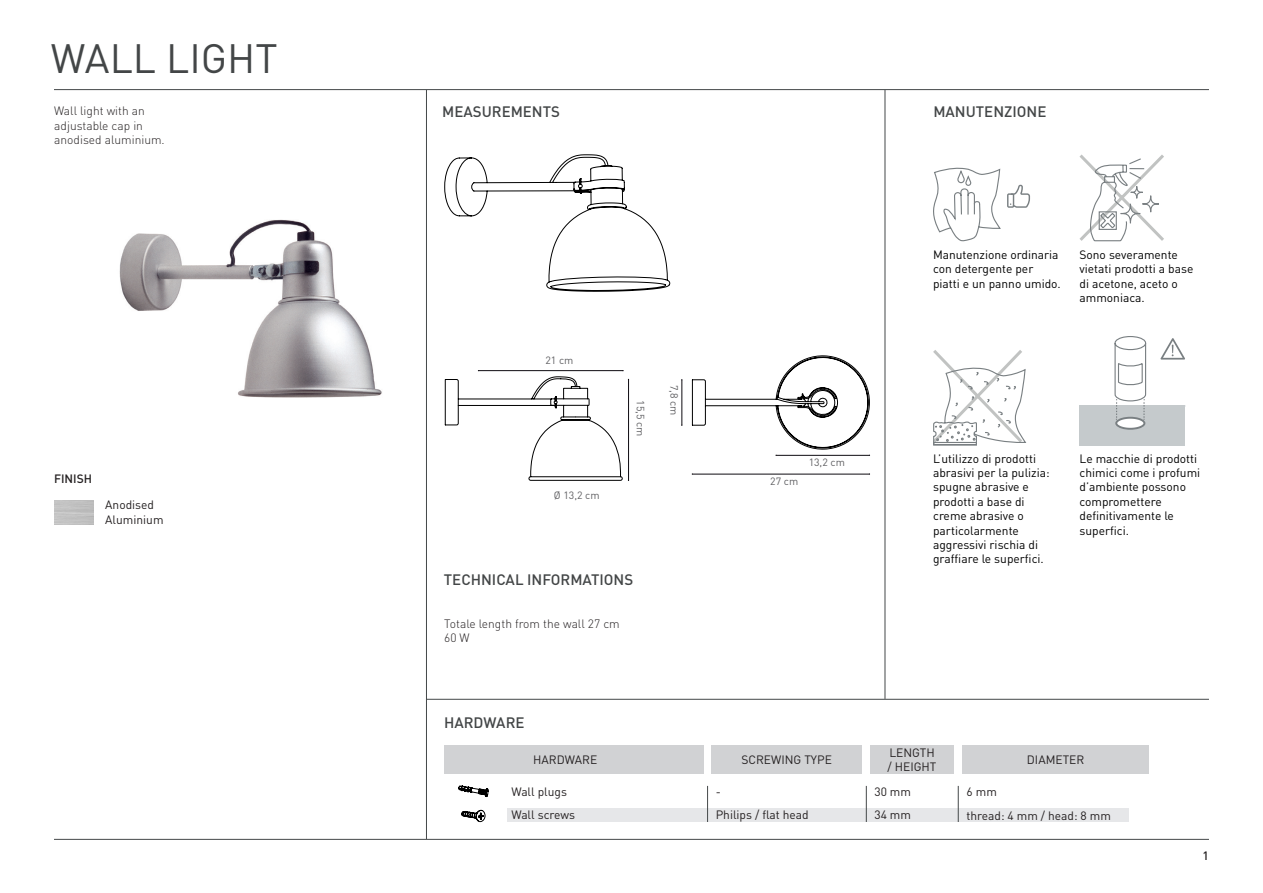
<style>
.page{position:relative;width:1263px;height:893px;background:#fff}
.page>*{position:absolute;margin:0;border:0;box-sizing:border-box;transform-origin:0 0}
.t1{font:40.5px "DIN Pro";color:#434647}
.t2{font:500 15px "DIN Pro";color:#434647}
.t3{font:12px/14.4px "DIN Pro";color:#000001}
.t4{font:12px "DIN Pro";color:#231f20}
.t5{font:300 12px/14.4px "DIN Pro";color:#231f20}
.t6{font:500 12px "DIN Pro";color:#231f20}
.t7{font:10.5px "DIN Pro";color:#5f5f62}
</style>
<div class="page">
<hr style="left:54px;top:89px;width:1155px;height:1px;background:#444849">
<hr style="left:54px;top:839px;width:1155px;height:1px;background:#444849">
<div style="left:1079px;top:405px;width:106px;height:40px;background:#c5cacc"></div>
<svg style="left:1114px;top:336px;width:72px;height:94px"></svg>
<svg style="left:933px;top:350px;width:94px;height:96px"></svg>
<svg style="left:1079px;top:154px;width:85px;height:88px"></svg>
<svg style="left:933px;top:168px;width:97px;height:74px"></svg>
<hr style="left:426px;top:90px;width:1px;height:749px;background:#444849">
<hr style="left:885px;top:90px;width:1px;height:609px;background:#444849">
<img style="left:119px;top:219px;width:263px;height:179px">
<svg style="left:444px;top:154px;width:226px;height:138px"></svg>
<svg style="left:445px;top:370px;width:184px;height:111px"></svg>
<svg style="left:692px;top:355px;width:178px;height:101px"></svg>
<hr style="left:682px;top:380px;width:1px;height:45px;background:#0e0b11">
<hr style="left:692px;top:474px;width:177px;height:1px;background:#0e0b11">
<hr style="left:427px;top:699px;width:782px;height:1px;background:#444849">
<div style="left:444px;top:745px;width:259px;height:28px;background:#d1d2d4"></div>
<div style="left:712px;top:745px;width:150px;height:28px;background:#d1d2d4"></div>
<div style="left:962px;top:745px;width:187px;height:28px;background:#d1d2d4"></div>
<div style="left:870px;top:745px;width:84px;height:28px;background:#d1d2d4"></div>
<div style="left:508px;top:808px;width:621px;height:14px;background:#e6e7e9"></div>
<hr style="left:707px;top:786px;width:1px;height:36px;background:#444849">
<hr style="left:866px;top:786px;width:1px;height:36px;background:#444849">
<hr style="left:958px;top:786px;width:1px;height:36px;background:#444849">
<svg style="left:458px;top:785px;width:30px;height:12px"></svg>
<svg style="left:461px;top:810px;width:24px;height:12px"></svg>
<p class="t1" style="left:51px;top:31px;width:228px">WALL LIGHT</p>
<p class="t5" style="left:54px;top:103px;width:112px">Wall light with an adjustable cap in anodised aluminium.</p>
<p class="t6" style="left:54px;top:470px;width:40px">FINISH</p>
<p class="t4" style="left:105px;top:497px;width:50px">Anodised</p>
<p class="t4" style="left:105px;top:511px;width:60px">Aluminium</p>
<p class="t2" style="left:442px;top:102px;width:119px">MEASUREMENTS</p>
<p class="t2" style="left:933px;top:102px;width:115px">MANUTENZIONE</p>
<p class="t7" style="left:545px;top:353px;width:29px">21 cm</p>
<p class="t7" style="left:554px;top:488px;width:47px">Ø 13,2 cm</p>
<p class="t7" style="left:648px;top:400px;width:38px;rotate:90deg">15,5 cm</p>
<p class="t7" style="left:681px;top:385px;width:32px;rotate:90deg">7,8 cm</p>
<p class="t2" style="left:444px;top:569px;width:191px">TECHNICAL INFORMATIONS</p>
<p class="t5" style="left:444px;top:616px;width:177px">Totale length from the wall 27 cm</p>
<p class="t5" style="left:444px;top:630px;width:27px">60 W</p>
<p class="t2" style="left:444px;top:712px;width:82px">HARDWARE</p>
<p class="t7" style="left:770px;top:474px;width:29px">27 cm</p>
<p class="t7" style="left:809px;top:455px;width:38px">13,2 cm</p>
<p class="t4" style="left:533px;top:751px;width:66px">HARDWARE</p>
<p class="t4" style="left:741px;top:751px;width:92px">SCREWING TYPE</p>
<p class="t4" style="left:512px;top:784px;width:57px">Wall plugs</p>
<p class="t4" style="left:512px;top:807px;width:65px">Wall screws</p>
<p class="t4" style="left:716px;top:784px;width:7px">-</p>
<p class="t4" style="left:716px;top:807px;width:95px">Philips / flat head</p>
<p class="t3" style="left:933px;top:247px;width:129px">Manutenzione ordinaria con detergente per piatti e un panno umido.</p>
<p class="t3" style="left:1079px;top:247px;width:115px">Sono severamente vietati prodotti a base di acetone, aceto o ammoniaca.</p>
<p class="t3" style="left:933px;top:451px;width:118px">L’utilizzo di prodotti abrasivi per la pulizia: spugne abrasive e prodotti a base di creme abrasive o particolarmente aggressivi rischia di graffiare le superfici.</p>
<p class="t3" style="left:1079px;top:451px;width:122px">Le macchie di prodotti chimici come i profumi d’ambiente possono compromettere definitivamente le superfici.</p>
<p class="t4" style="left:889px;top:744px;width:47px">LENGTH</p>
<p class="t4" style="left:888px;top:758px;width:50px">/ HEIGHT</p>
<p class="t4" style="left:874px;top:784px;width:38px">30 mm</p>
<p class="t4" style="left:874px;top:807px;width:38px">34 mm</p>
<p class="t4" style="left:1027px;top:751px;width:59px">DIAMETER</p>
<p class="t4" style="left:966px;top:784px;width:32px">6 mm</p>
<p class="t4" style="left:966px;top:807px;width:146px">thread: 4 mm / head: 8 mm</p>
<p class="t6" style="left:1202px;top:847px;width:8px">1</p>
</div>
